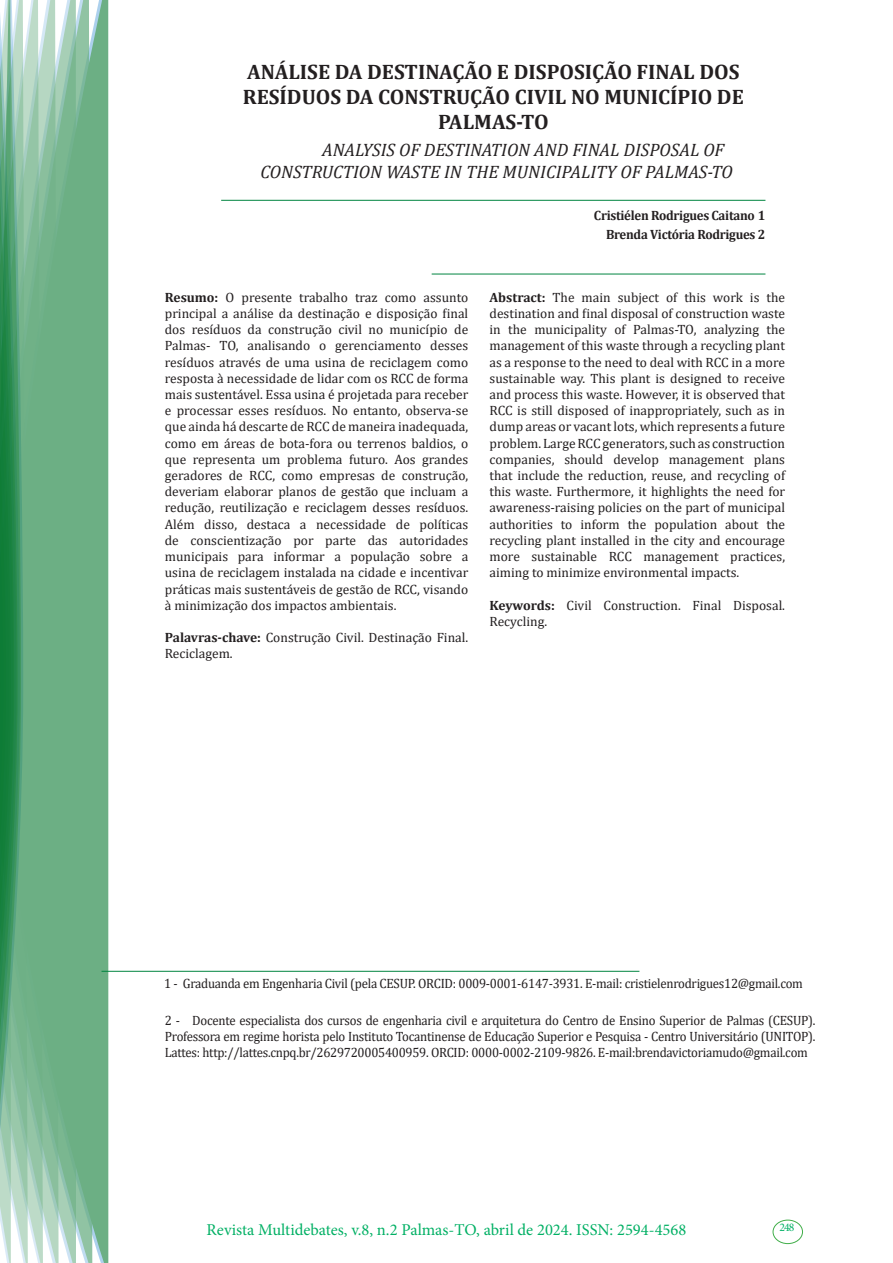
<style>
.page{position:relative;width:893px;height:1263px;background:#fff}
.page>*{position:absolute;margin:0;border:0;box-sizing:border-box;transform-origin:0 0}
.Titulo{font:700 21px/25.2px "Cambria";color:#231f20;text-align:center}
.t1{font:italic 18px/21.6px "Cambria";color:#231f20}
.t2{font:16.5px "Minion Pro";color:#00b064}
.Currículo{font:13.5px/16.2px "Cambria";color:#231f20;text-align:justify}
.Currículo-2{font:13.5px/16.2px "Cambria";color:#231f20;text-align:justify;scale:.95 1}
.Currículo-3{font:13.5px "Cambria";letter-spacing:-.02em;color:#231f20;scale:.95 1}
.Autores{font:700 13.5px "Cambria";letter-spacing:-.02em;color:#231f20;scale:.95 1}
.t3{font:11.7px "Minion Pro";color:#00b064}
.s1{font-weight:700}
</style>
<div class="page">
<svg style="left:95px;top:0;width:16px;height:1263px;background:#85bd9a"></svg>
<svg style="left:79px;top:0;width:16px;height:1263px;background:#71b289"></svg>
<svg style="left:62px;top:0;width:17px;height:1263px;background:#75b48c"></svg>
<svg style="left:45px;top:0;width:17px;height:1263px;background:#7cb792"></svg>
<svg style="left:30px;top:0;width:15px;height:1263px;background:#80ba96"></svg>
<svg style="left:0;top:0;width:30px;height:1263px;background:#61a97f"></svg>
<div style="left:772px;top:1219px;width:31px;height:25px;border:1px solid #40ae49;border-radius:50%"></div>
<hr style="left:221px;top:200px;width:544px;height:1px;background:#008540">
<hr style="left:432px;top:274px;width:333px;height:1px;background:#008540">
<hr style="left:102px;top:971px;width:537px;height:1px;background:#008540">
<p class="Titulo" style="left:243px;top:58px;width:503px">ANÁLISE DA DESTINAÇÃO E DISPOSIÇÃO FINAL DOS<br>RESÍDUOS DA CONSTRUÇÃO CIVIL NO MUNICÍPIO DE<br>PALMAS-TO</p>
<p class="t1" style="left:260px;top:139px;width:474px;text-indent:62px">ANALYSIS OF DESTINATION AND FINAL DISPOSAL OF<br>CONSTRUCTION WASTE IN THE MUNICIPALITY OF PALMAS-TO</p>
<p class="Currículo" style="left:165px;top:289px;width:305px"><span class="s1">Resumo:</span> O presente trabalho traz como assunto principal a análise da destinação e disposição final dos resíduos da construção civil no município de Palmas- TO, analisando o gerenciamento desses resíduos através de uma usina de reciclagem como resposta à necessidade de lidar com os RCC de forma mais sustentável. Essa usina é projetada para receber e processar esses resíduos. No entanto, observa-se que ainda há descarte de RCC de maneira inadequada, como em áreas de bota-fora ou terrenos baldios, o que representa um problema futuro. Aos grandes geradores de RCC, como empresas de construção, deveriam elaborar planos de gestão que incluam a redução, reutilização e reciclagem desses resíduos.<br>Além disso, destaca a necessidade de políticas de conscientização por parte das autoridades municipais para informar a população sobre a usina de reciclagem instalada na cidade e incentivar práticas mais sustentáveis de gestão de RCC, visando à minimização dos impactos ambientais.</p>
<p class="Currículo" style="left:165px;top:629px;width:305px"><span class="s1">Palavras-chave:</span> Construção Civil. Destinação Final.<br>Reciclagem.</p>
<p class="Autores" style="left:594px;top:206px;width:182px">Cristiélen Rodrigues Caitano 1</p>
<p class="Autores" style="left:606px;top:225px;width:169px">Brenda Victória Rodrigues 2</p>
<p class="Currículo" style="left:490px;top:289px;width:297px"><span class="s1">Abstract:</span> The main subject of this work is the destination and final disposal of construction waste in the municipality of Palmas-TO, analyzing the management of this waste through a recycling plant as a response to the need to deal with RCC in a more sustainable way. This plant is designed to receive and process this waste. However, it is observed that RCC is still disposed of inappropriately, such as in dump areas or vacant lots, which represents a future problem. Large RCC generators, such as construction companies, should develop management plans that include the reduction, reuse, and recycling of this waste. Furthermore, it highlights the need for awareness-raising policies on the part of municipal authorities to inform the population about the recycling plant installed in the city and encourage more sustainable RCC management practices, aiming to minimize environmental impacts.</p>
<p class="Currículo" style="left:490px;top:597px;width:297px"><span class="s1">Keywords:</span> Civil Construction. Final Disposal.<br>Recycling.</p>
<p class="Currículo-3" style="left:164px;top:975px;width:674px">1 - Graduanda em Engenharia Civil (pela CESUP. ORCID: 0009-0001-6147-3931. E-mail: cristielenrodrigues12@gmail.com</p>
<p class="Currículo-2" style="left:165px;top:1012px;width:686px">2 - Docente especialista dos cursos de engenharia civil e arquitetura do Centro de Ensino Superior de Palmas (CESUP).<br>Professora em regime horista pelo Instituto Tocantinense de Educação Superior e Pesquisa - Centro Universitário (UNITOP).<br>Lattes: http://lattes.cnpq.br/2629720005400959. ORCID: 0000-0002-2109-9826. E-mail:brendavictoriamudo@gmail.com</p>
<p class="t2" style="left:207px;top:1218px;width:481px">Revista Multidebates, v.8, n.2 Palmas-TO, abril de 2024. ISSN: 2594-4568</p>
<p class="t3" style="left:779px;top:1219px;width:16px">248</p>
</div>
